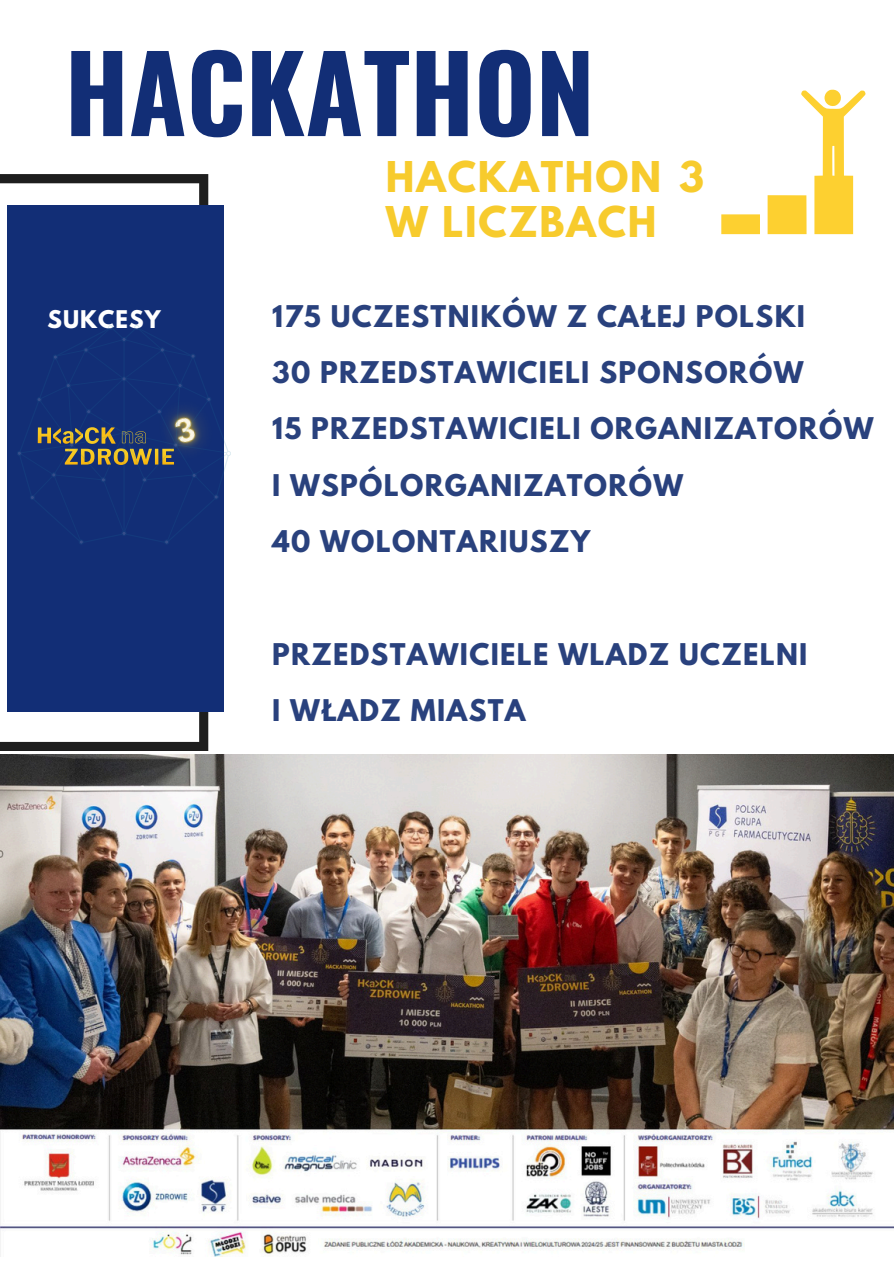
<style>
.page{position:relative;width:894px;height:1264px;background:#fff}
.page>*{position:absolute;margin:0;border:0;box-sizing:border-box;transform-origin:0 0}
.t1{font:700 105px "Oswald";color:#122e76}
.t2{font:700 37.5px/44.2px "League Spartan";letter-spacing:.05em;color:#f7cb2d}
.t3{font:700 26.55px/56.2px "League Spartan";letter-spacing:.05em;color:#29417d}
.t4{font:700 21.6px "League Spartan";letter-spacing:.05em;color:#fff}
</style>
<div class="page">
<svg style="left:0;top:174px;width:208px;height:577px"></svg>
<div style="left:8px;top:206px;width:216px;height:506px;background:#122e76"></div>
<svg style="left:767px;top:89px;width:98px;height:145px"></svg>
<svg style="left:721px;top:214px;width:38px;height:20px"></svg>
<svg style="left:17px;top:325px;width:214px;height:219px"></svg>
<img style="left:0;top:755px;width:893px;height:501px">
<h1 class="t1" style="left:65px;top:11px;width:531px">HACKATHON</h1>
<p class="t4" style="left:47px;top:308px;width:115px">SUKCESY</p>
<h2 class="t2" style="left:386px;top:160px;width:320px">HACKATHON 3<br>W LICZBACH</h2>
<p class="t3" style="left:272px;top:291px;width:602px">175 UCZESTNIKÓW Z CAŁEJ POLSKI<br>30 PRZEDSTAWICIELI SPONSORÓW<br>15 PRZEDSTAWICIELI ORGANIZATORÓW<br>I WSPÓLORGANIZATORÓW<br>40 WOLONTARIUSZY</p>
<p class="t3" style="left:272px;top:629px;width:536px">PRZEDSTAWICIELE WLADZ UCZELNI<br>I WŁADZ MIASTA</p>
</div>
